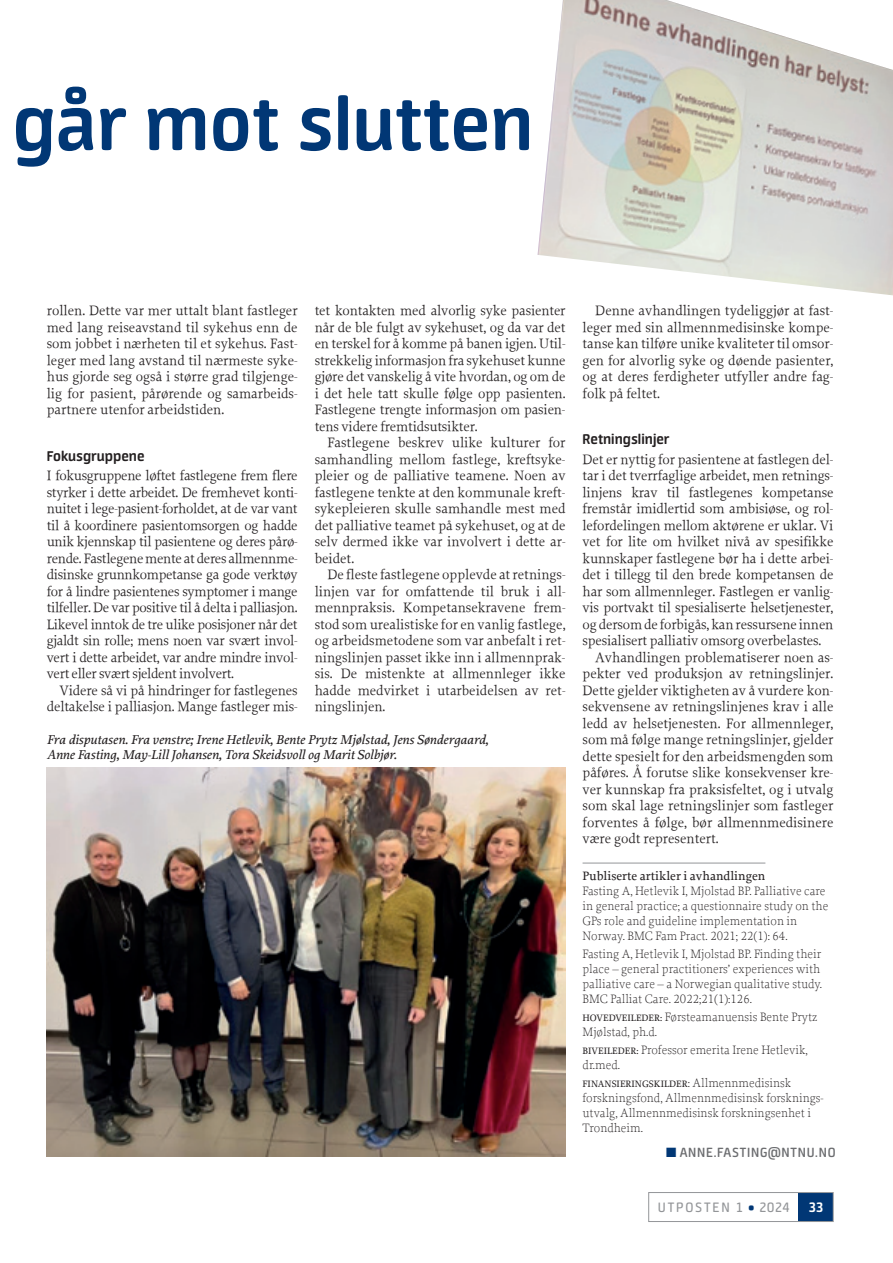
<style>
.page{position:relative;width:893px;height:1263px;background:#fff}
.page>*{position:absolute;margin:0;border:0;box-sizing:border-box;transform-origin:0 0}
.t1{font:700 84px "Neuron";color:#013775}
.t2{font:700 15.75px "Neuron";color:#231f20}
.t3{font:15.3px "Neuron";letter-spacing:.115em;color:#939598}
.t4{font:700 15.3px "Neuron";color:#fff}
.t5{font:600 15px "Neuron";letter-spacing:.05em;color:#6c6d70}
.t6{font:14.25px/16.5px "Proforma";color:#231f20;text-align:justify}
.t7{font:italic 500 13.5px/15px "Proforma";color:#231f20}
.t8{font:200 12.75px/15px "Proforma";color:#231f20}
.t9{font:500 12.75px "Proforma";color:#231f20}
.t10{font:500 9.75px "Proforma";color:#231f20}
.s1{font-weight:500;font-size:9.75px}
.s2{font-weight:200;font-size:12.75px}
.s3{color:#013775}
.s4{font-weight:900;color:#013775}
</style>
<div class="page">
<div style="left:799px;top:1192px;width:34px;height:29px;background:#013775"></div>
<div style="left:648px;top:1192px;width:185px;height:30px;border:1px solid #939598"></div>
<hr style="left:583px;top:863px;width:182px;height:1px;background:#939598">
<img style="left:47px;top:767px;width:519px;height:390px">
<img style="left:538px;top:0;width:355px;height:295px">
<h1 class="t1" style="left:12px;top:76px;width:522px">går mot slutten</h1>
<p class="t6" style="left:47px;top:302px;width:252px">rollen. Dette var mer uttalt blant fastleger med lang reiseavstand til sykehus enn de som jobbet i nærheten til et sykehus. Fast&shy;leger med lang avstand til nærmeste syke&shy;hus gjorde seg også i større grad tilgjenge&shy;lig for pasient, pårørende og samarbeids&shy;partnere utenfor arbeidstiden.</p>
<p class="t2" style="left:47px;top:447px;width:99px">Fokusgruppene</p>
<p class="t6" style="left:47px;top:467px;width:252px">I fokusgruppene løftet fastlegene frem flere styrker i dette arbeidet. De fremhevet konti&shy;nuitet i lege-pasient-forholdet, at de var vant til å koordinere pasientomsorgen og hadde unik kjennskap til pasientene og deres pårø&shy;rende. Fastlegene mente at deres allmennme&shy;disinske grunnkompetanse ga gode verktøy for å lindre pasientenes symptomer i mange tilfeller. De var positive til å delta i palliasjon.<br>Likevel inntok de tre ulike posisjoner når det gjaldt sin rolle; mens noen var svært invol&shy;vert i dette arbeidet, var andre mindre invol&shy;vert eller svært sjeldent involvert.</p>
<p class="t6" style="left:47px;top:682px;width:252px;text-align:right">Videre så vi på hindringer for fastlegenes deltakelse i palliasjon. Mange fastleger mis-</p>
<p class="t6" style="left:315px;top:302px;width:252px">tet kontakten med alvorlig syke pasienter når de ble fulgt av sykehuset, og da var det en terskel for å komme på banen igjen. Util&shy;strekkelig informasjon fra sykehuset kunne gjøre det vanskelig å vite hvordan, og om de i det hele tatt skulle følge opp pasienten.<br>Fastlegene trengte informasjon om pasien&shy;tens videre fremtidsutsikter.</p>
<p class="t6" style="left:315px;top:434px;width:252px;text-indent:13px">Fastlegene beskrev ulike kulturer for samhandling mellom fastlege, kreftsyke&shy;pleier og de palliative teamene. Noen av fastlegene tenkte at den kommunale kreft&shy;sykepleieren skulle samhandle mest med det palliative teamet på sykehuset, og at de selv dermed ikke var involvert i dette ar&shy;beidet.</p>
<p class="t6" style="left:315px;top:566px;width:252px;text-indent:13px">De fleste fastlegene opplevde at retnings&shy;linjen var for omfattende til bruk i all&shy;mennpraksis. Kompetansekravene frem&shy;stod som urealistiske for en vanlig fastlege, og arbeidsmetodene som var anbefalt i ret&shy;ningslinjen passet ikke inn i allmennprak&shy;sis. De mistenkte at allmennleger ikke hadde medvirket i utarbeidelsen av ret&shy;ningslinjen.</p>
<p class="t7" style="left:47px;top:732px;width:443px">Fra disputasen. Fra venstre; Irene Hetlevik, Bente Prytz Mjølstad, Jens Søndergaard,<br>Anne Fasting, May-Lill Johansen, Tora Skeidsvoll og Marit Solbjør.</p>
<p class="t6" style="left:583px;top:302px;width:252px;text-indent:13px">Denne avhandlingen tydeliggjør at fast&shy;leger med sin allmennmedisinske kompe&shy;tanse kan tilføre unike kvaliteter til omsor&shy;gen for alvorlig syke og døende pasienter, og at deres ferdigheter utfyller andre fag&shy;folk på feltet.</p>
<p class="t2" style="left:583px;top:430px;width:89px">Retningslinjer</p>
<p class="t6" style="left:583px;top:451px;width:252px">Det er nyttig for pasientene at fastlegen del-</p>
<p class="t6" style="left:583px;top:467px;width:252px">tar i det tverrfaglige arbeidet, men retnings-</p>
<p class="t6" style="left:583px;top:484px;width:252px">linjens krav til fastlegenes kompetanse</p>
<p class="t6" style="left:583px;top:500px;width:252px">fremstår imidlertid som ambisiøse, og rol-</p>
<p class="t6" style="left:583px;top:517px;width:252px">lefordelingen mellom aktørene er uklar. Vi</p>
<p class="t6" style="left:583px;top:533px;width:252px">vet for lite om hvilket nivå av spesifikke</p>
<p class="t6" style="left:583px;top:550px;width:252px">kunnskaper fastlegene bør ha i dette arbei-</p>
<p class="t6" style="left:583px;top:566px;width:252px">det i tillegg til den brede kompetansen de</p>
<p class="t6" style="left:583px;top:583px;width:252px">har som allmennleger. Fastlegen er vanlig-</p>
<p class="t6" style="left:583px;top:599px;width:252px">vis portvakt til spesialiserte helsetjenester,</p>
<p class="t6" style="left:583px;top:616px;width:252px">og dersom de forbigås, kan ressursene innen</p>
<p class="t6" style="left:583px;top:632px;width:240px">spesialisert palliativ omsorg overbelastes.</p>
<p class="t6" style="left:595px;top:649px;width:240px">Avhandlingen problematiserer noen as-</p>
<p class="t6" style="left:583px;top:665px;width:252px">pekter ved produksjon av retningslinjer.</p>
<p class="t6" style="left:583px;top:682px;width:252px">Dette gjelder viktigheten av å vurdere kon-</p>
<p class="t6" style="left:583px;top:698px;width:252px">sekvensene av retningslinjenes krav i alle</p>
<p class="t6" style="left:583px;top:715px;width:252px">ledd av helsetjenesten. For allmennleger,</p>
<p class="t6" style="left:583px;top:731px;width:252px">som må følge mange retningslinjer, gjelder</p>
<p class="t6" style="left:583px;top:748px;width:252px">dette spesielt for den arbeidsmengden som</p>
<p class="t6" style="left:583px;top:764px;width:252px">påføres. Å forutse slike konsekvenser kre-</p>
<p class="t6" style="left:583px;top:781px;width:252px">ver kunnskap fra praksisfeltet, og i utvalg</p>
<p class="t6" style="left:583px;top:797px;width:252px">som skal lage retningslinjer som fastleger</p>
<p class="t6" style="left:583px;top:814px;width:252px">forventes å følge, bør allmennmedisinere</p>
<p class="t6" style="left:583px;top:830px;width:138px">være godt representert.</p>
<p class="t9" style="left:583px;top:868px;width:184px">Publiserte artikler i avhandlingen</p>
<p class="t8" style="left:583px;top:883px;width:247px">Fasting A, Hetlevik I, Mjolstad BP. Palliative care in general practice; a questionnaire study on the GPs role and guideline implementation in Norway. BMC Fam Pract. 2021; 22(1): 64.</p>
<p class="t8" style="left:583px;top:946px;width:241px">Fasting A, Hetlevik I, Mjolstad BP. Finding their place – general practitioners’ experiences with palliative care – a Norwegian qualitative study.<br>BMC Palliat Care. 2022;21(1):126.</p>
<p class="t8" style="left:583px;top:1009px;width:236px"><span class="s1">HOVEDVEILEDER:</span> Førsteamanuensis Bente Prytz<br>Mjølstad, ph.d.</p>
<p class="t8" style="left:583px;top:1042px;width:227px"><span class="s1">BIVEILEDER:</span> Professor emerita Irene Hetlevik, dr.med.</p>
<p class="t10" style="left:583px;top:1078px;width:210px">FINANSIERINGSKILDER<span class="s2">: Allmennmedisinsk</span></p>
<p class="t8" style="left:583px;top:1090px;width:243px">forskningsfond, Allmennmedisinsk forsknings&shy;utvalg, Allmennmedisinsk forskningsenhet i<br>Trondheim.</p>
<p class="t5" style="left:666px;top:1144px;width:171px"><span class="s3">■</span> ANNE.FASTING@NTNU.NO</p>
<p class="t3" style="left:658px;top:1199px;width:133px">UTPOSTEN 1 <span class="s4">•</span> 2024</p>
<p class="t4" style="left:809px;top:1198px;width:16px">33</p>
</div>
